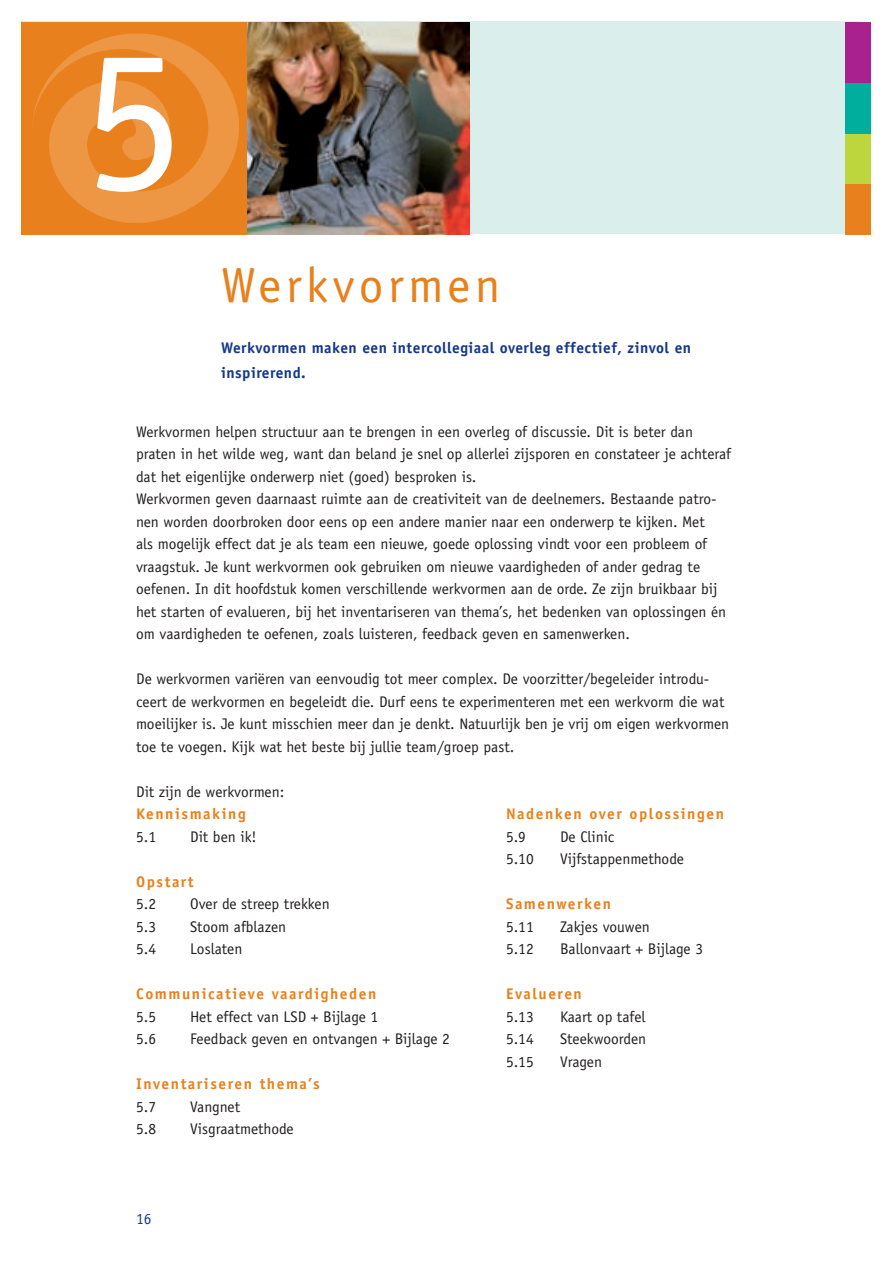
<style>
.page{position:relative;width:893px;height:1263px;background:#fff}
.page>*{position:absolute;margin:0;border:0;box-sizing:border-box;transform-origin:0 0}
.t1{font:204px "Officina Sans Std";color:#fff}
.t2{font:49.5px "Officina Sans Std";letter-spacing:.09em;color:#e8811d}
.t3{font:15.45px/22.5px "Officina Sans Std";color:#231f20}
.t4{font:700 15.45px "Officina Sans Std";letter-spacing:.1em;color:#e8811d}
.t5{font:700 15.45px/25.5px "Officina Sans Std";letter-spacing:.03em;color:#153889}
.t6{font:15.45px "Officina Sans Std";color:#153889}
</style>
<div class="page">
<div style="left:21px;top:21px;width:839px;height:213px;background:#daefec"></div>
<img style="left:247px;top:22px;width:223px;height:213px">
<div style="left:21px;top:22px;width:226px;height:213px;background:#e8811d"></div>
<svg style="left:33px;top:33px;width:206px;height:190px"></svg>
<div style="left:846px;top:184px;width:25px;height:51px;background:#e8811d"></div>
<div style="left:846px;top:133px;width:25px;height:51px;background:#bdd63e"></div>
<div style="left:846px;top:22px;width:25px;height:61px;background:#a9218e"></div>
<div style="left:846px;top:83px;width:25px;height:51px;background:#00ae9e"></div>
<h1 class="t1" style="left:82px;top:1px;width:103px">5</h1>
<h2 class="t2" style="left:221px;top:256px;width:281px">Werkvormen</h2>
<p class="t5" style="left:221px;top:334px;width:472px">Werkvormen maken een intercollegiaal overleg effectief, zinvol en inspirerend.</p>
<p class="t3" style="left:136px;top:420px;width:596px">Werkvormen helpen structuur aan te brengen in een overleg of discussie. Dit is beter dan praten in het wilde weg, want dan beland je snel op allerlei zijsporen en constateer je achteraf dat het eigenlijke onderwerp niet (goed) besproken is.<br>Werkvormen geven daarnaast ruimte aan de creativiteit van de deelnemers. Bestaande patro&shy;nen worden doorbroken door eens op een andere manier naar een onderwerp te kijken. Met<br>als mogelijk effect dat je als team een nieuwe, goede oplossing vindt voor een probleem of vraagstuk. Je kunt werkvormen ook gebruiken om nieuwe vaardigheden of ander gedrag te oefenen. In dit hoofdstuk komen verschillende werkvormen aan de orde. Ze zijn bruikbaar bij het starten of evalueren, bij het inventariseren van thema’s, het bedenken van oplossingen én om vaardigheden te oefenen, zoals luisteren, feedback geven en samenwerken.</p>
<p class="t3" style="left:136px;top:668px;width:595px">De werkvormen variëren van eenvoudig tot meer complex. De voorzitter/begeleider introdu&shy;ceert de werkvormen en begeleidt die. Durf eens te experimenteren met een werkvorm die wat moeilijker is. Je kunt misschien meer dan je denkt. Natuurlijk ben je vrij om eigen werkvormen toe te voegen. Kijk wat het beste bij jullie team/groep past.</p>
<p class="t3" style="left:136px;top:780px;width:150px">Dit zijn de werkvormen:</p>
<p class="t4" style="left:136px;top:804px;width:111px">Kennismaking</p>
<p class="t3" style="left:136px;top:825px;width:22px">5.1</p>
<p class="t3" style="left:190px;top:825px;width:68px">Dit ben ik!</p>
<p class="t4" style="left:136px;top:872px;width:59px">Opstart</p>
<p class="t3" style="left:136px;top:893px;width:22px">5.2</p>
<p class="t3" style="left:190px;top:893px;width:141px">Over de streep trekken</p>
<p class="t3" style="left:136px;top:915px;width:22px">5.3</p>
<p class="t3" style="left:190px;top:915px;width:98px">Stoom afblazen</p>
<p class="t3" style="left:136px;top:938px;width:22px">5.4</p>
<p class="t3" style="left:190px;top:938px;width:54px">Loslaten</p>
<p class="t4" style="left:136px;top:984px;width:242px">Communicatieve vaardigheden</p>
<p class="t3" style="left:136px;top:1005px;width:22px">5.5</p>
<p class="t3" style="left:190px;top:1005px;width:190px">Het effect van LSD + Bijlage 1</p>
<p class="t3" style="left:136px;top:1028px;width:22px">5.6</p>
<p class="t3" style="left:190px;top:1028px;width:261px">Feedback geven en ontvangen + Bijlage 2</p>
<p class="t4" style="left:136px;top:1074px;width:185px">Inventariseren thema’s</p>
<p class="t3" style="left:136px;top:1095px;width:22px">5.7</p>
<p class="t3" style="left:190px;top:1095px;width:52px">Vangnet</p>
<p class="t3" style="left:136px;top:1117px;width:22px">5.8</p>
<p class="t3" style="left:190px;top:1117px;width:105px">Visgraatmethode</p>
<p class="t4" style="left:506px;top:804px;width:219px">Nadenken over oplossingen</p>
<p class="t3" style="left:506px;top:825px;width:22px">5.9</p>
<p class="t3" style="left:560px;top:825px;width:56px">De Clinic</p>
<p class="t3" style="left:506px;top:847px;width:29px">5.10</p>
<p class="t3" style="left:560px;top:847px;width:125px">Vijfstappenmethode</p>
<p class="t4" style="left:506px;top:894px;width:107px">Samenwerken</p>
<p class="t3" style="left:506px;top:915px;width:29px">5.11</p>
<p class="t3" style="left:560px;top:915px;width:91px">Zakjes vouwen</p>
<p class="t3" style="left:506px;top:937px;width:29px">5.12</p>
<p class="t3" style="left:560px;top:937px;width:145px">Ballonvaart + Bijlage 3</p>
<p class="t4" style="left:506px;top:984px;width:77px">Evalueren</p>
<p class="t3" style="left:506px;top:1005px;width:29px">5.13</p>
<p class="t3" style="left:560px;top:1005px;width:87px">Kaart op tafel</p>
<p class="t3" style="left:506px;top:1027px;width:29px">5.14</p>
<p class="t3" style="left:560px;top:1027px;width:88px">Steekwoorden</p>
<p class="t3" style="left:506px;top:1050px;width:29px">5.15</p>
<p class="t3" style="left:560px;top:1050px;width:44px">Vragen</p>
<p class="t6" style="left:136px;top:1210px;width:17px">16</p>
</div>
